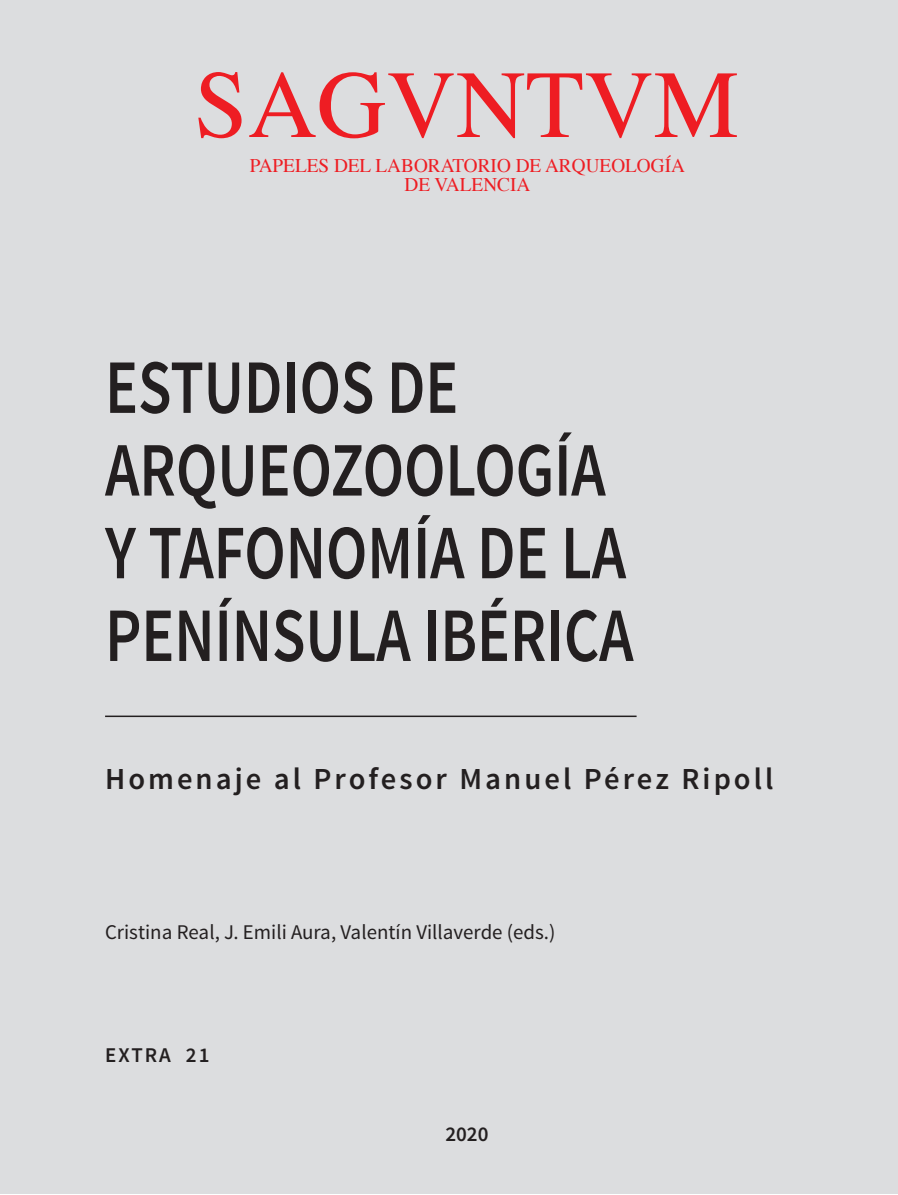
<style>
.page{position:relative;width:898px;height:1195px;background:#fff}
.page>*{position:absolute;margin:0;border:0;box-sizing:border-box;transform-origin:0 0}
.t1{font:96.15px "Times";color:#ee1d23}
.t2{font:600 76.95px/82.7px "Source Sans Pro";color:#231f20;scale:.8 1}
.t3{font:600 30.6px "Source Sans Pro";letter-spacing:.1em;color:#231f20}
.t4{font:600 21px "Source Sans Pro";letter-spacing:.085em;color:#231f20}
.t5{font:20.85px "Source Sans Pro";color:#231f20}
.t6{font:19.2px/19.2px "Times";color:#ee1d23;text-align:center}
</style>
<div class="page">
<div style="left:0;top:0;width:897px;height:1193px;background:#dcdddf"></div>
<hr style="left:105px;top:715px;width:531px;height:2px;background:#231f20">
<p class="t1" style="left:194px;top:15px;width:546px">SAGVNTVM</p>
<p class="t6" style="left:250px;top:154px;width:436px">PAPELES DEL LABORATORIO DE ARQUEOLOGÍA<br>DE VALENCIA</p>
<p class="t2" style="left:105px;top:348px;width:661px">ESTUDIOS DE<br>ARQUEOZOOLOGÍA<br>Y TAFONOMÍA DE LA<br>PENÍNSULA IBÉRICA</p>
<p class="t3" style="left:105px;top:759px;width:669px">Homenaje al Profesor Manuel Pérez Ripoll</p>
<p class="t5" style="left:105px;top:919px;width:452px">Cristina Real, J. Emili Aura, Valentín Villaverde (eds.)</p>
<p class="t4" style="left:105px;top:1041px;width:106px">EXTRA 21</p>
<p class="t4" style="left:445px;top:1120px;width:45px">2020</p>
</div>
